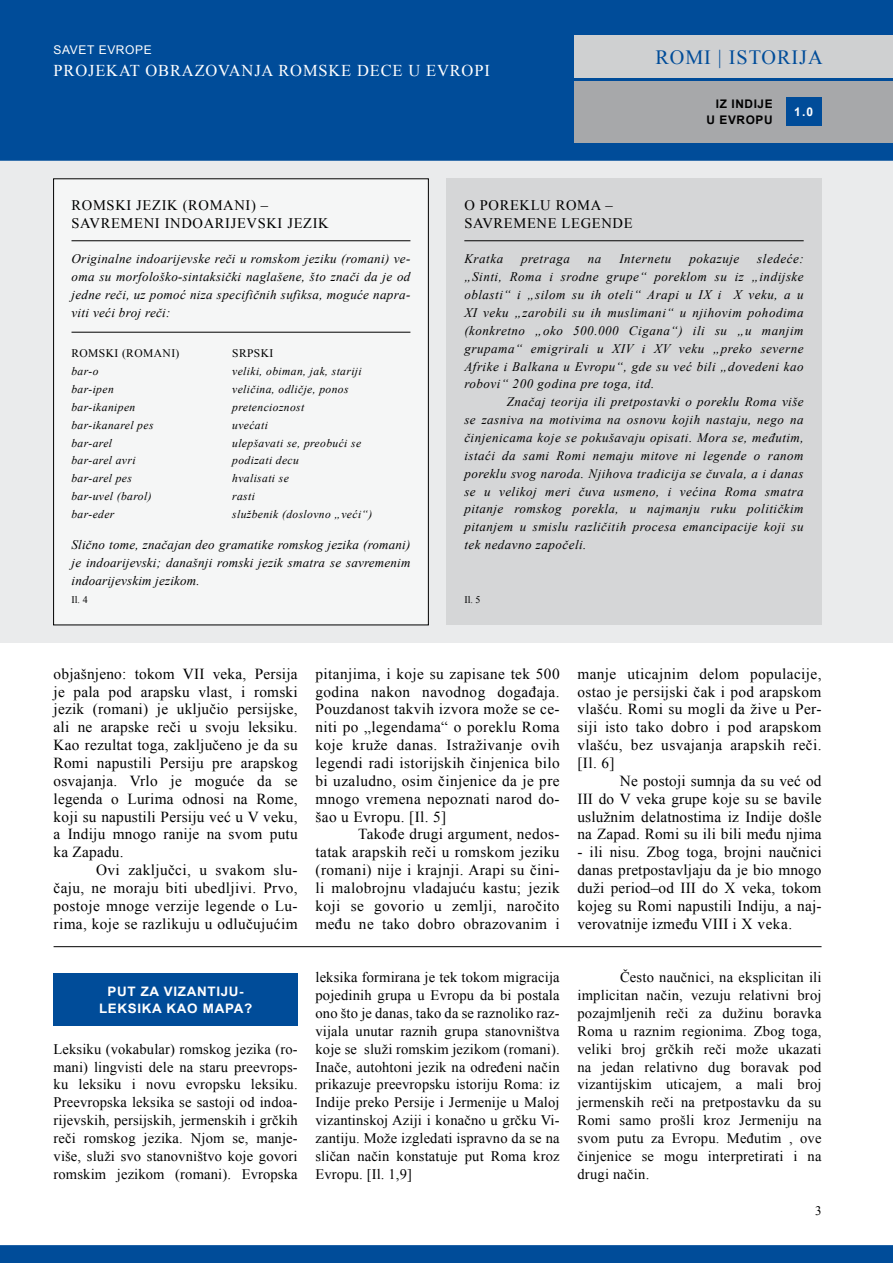
<style>
.page{position:relative;width:893px;height:1263px;background:#fff}
.page>*{position:absolute;margin:0;border:0;box-sizing:border-box;transform-origin:0 0}
.t1{font:20.25px "Times New Roman";letter-spacing:.045em;color:#004c99}
.t2{font:16.5px "Times New Roman";letter-spacing:.05em;color:#fff}
.t3{font:15.3px/17.9px "Times New Roman";letter-spacing:.025em;color:#000;text-align:justify}
.t4{font:14.55px/17.9px "Times New Roman";letter-spacing:.015em;color:#000;text-align:justify}
.t5{font:14.55px/17.9px "Times New Roman";letter-spacing:.045em;color:#000}
.t6{font:italic 13.05px/17.9px "Times New Roman";letter-spacing:.035em;color:#000;text-align:justify}
.t7{font:700 13.05px/17.5px "Arial";letter-spacing:.05em;color:#fff;text-align:center}
.t8{font:12px "Arial";color:#fff}
.t9{font:700 12px "Arial";color:#fff}
.t10{font:700 11.85px/16px "Arial";letter-spacing:.05em;color:#000;text-align:right}
.t11{font:italic 11.55px/17.9px "Times New Roman";letter-spacing:.035em;color:#000}
.t12{font:11.55px "Times New Roman";letter-spacing:.035em;color:#000}
.t13{font:10.05px "Times New Roman";color:#000}
</style>
<div class="page">
<div style="left:0;top:0;width:893px;height:643px;background:#eaebec"></div>
<div style="left:0;top:0;width:893px;height:161px;background:#004c99"></div>
<div style="left:574px;top:81px;width:319px;height:61px;background:#a7a8aa"></div>
<div style="left:574px;top:35px;width:319px;height:43px;background:#cfd0d1"></div>
<div style="left:786px;top:97px;width:35px;height:29px;background:#004c99"></div>
<div style="left:0;top:1245px;width:893px;height:18px;background:#004c99"></div>
<div style="left:54px;top:973px;width:244px;height:53px;background:#004c99"></div>
<div style="left:446px;top:179px;width:375px;height:446px;background:#d5d6d7"></div>
<hr style="left:464px;top:240px;width:340px;height:1px;background:#000">
<hr style="left:54px;top:946px;width:767px;height:1px;background:#000">
<div style="left:54px;top:179px;width:374px;height:446px;background:#f5f6f6"></div>
<hr style="left:72px;top:240px;width:338px;height:1px;background:#000">
<hr style="left:72px;top:332px;width:338px;height:1px;background:#000">
<p class="t8" style="left:54px;top:42px;width:18px">SAVE</p>
<p class="t8" style="left:87px;top:42px;width:57px">T EVROPE</p>
<p class="t2" style="left:54px;top:59px;width:105px">Projekat Obr</p>
<p class="t2" style="left:182px;top:59px;width:257px">azovanjA Romske Dece u Evr</p>
<p class="t2" style="left:462px;top:59px;width:30px">opi</p>
<h1 class="t1" style="left:655px;top:43px;width:29px">ROMI</h1>
<h1 class="t1" style="left:718px;top:43px;width:106px">| Istorija</h1>
<p class="t9" style="left:794px;top:104px;width:21px">1.0</p>
<p class="t10" style="left:707px;top:96px;width:68px">IZ INDIJE<br>U EVROPU</p>
<p class="t5" style="left:71px;top:196px;width:259px">Roms ki jezik (romani) – savremeni ind oarijevs ki jezik</p>
<p class="t6" style="left:72px;top:250px;width:340px">Originalne indoarijevske reči u romskom jeziku (romani) ve&shy;oma su morfološko-sintaksički naglašene, što znači da je od jedne reči, uz pomoć niza specifičnih sufiksa, moguće napra&shy;viti veći broj reči:</p>
<p class="t12" style="left:71px;top:346px;width:110px">ROM SKI (romani)</p>
<p class="t11" style="left:71px;top:362px;width:84px">bar-o<br>bar-ipen bar-ikanipen bar-ikanarel pes bar-arel bar-arel avri bar-arel pes bar-uvel (barol) bar-eder</p>
<p class="t12" style="left:232px;top:346px;width:36px">SRPSKI</p>
<p class="t11" style="left:232px;top:362px;width:142px">veliki, obiman, jak, stariji veličina, odličje, ponos pretencioznost<br>uvećati<br>ulepšavati se, preobući se podizati decu<br>hvalisati se<br>rasti<br>službenik (doslovno „veći“)</p>
<p class="t6" style="left:72px;top:536px;width:340px">Slično tome, značajan deo gramatike romskog jezika (romani) je indoarijevski; današnji romski jezik smatra se savremenim indoarijevskim jezikom.</p>
<p class="t13" style="left:72px;top:593px;width:18px">Il. 4</p>
<p class="t5" style="left:464px;top:196px;width:170px">O poreklu Roma – savremene legende</p>
<p class="t6" style="left:464px;top:250px;width:40px">Kratka</p>
<p class="t6" style="left:521px;top:250px;width:50px">pretraga</p>
<p class="t6" style="left:588px;top:250px;width:15px">na</p>
<p class="t6" style="left:619px;top:250px;width:54px">Internetu</p>
<p class="t6" style="left:689px;top:250px;width:52px">pokazuje</p>
<p class="t6" style="left:464px;top:250px;width:341px;text-indent:293px">sledeće: „Sinti, Roma i srodne grupe“ poreklom su iz „indijske oblasti“ i „silom su ih oteli“ Arapi u IX i X veku, a u XI veku „zarobili su ih muslimani“ u njihovim pohodima (konkretno „oko 500.000 Cigana“) ili su „u manjim grupama“ emigrirali u XIV i XV veku „preko severne Afrike i Balkana u Evropu“, gde su već bili „dovedeni kao robovi“ 200 godina pre toga, itd.</p>
<p class="t6" style="left:464px;top:393px;width:341px;text-indent:43px">Značaj teorija ili pretpostavki o poreklu Roma više se zasniva na motivima na osnovu kojih nastaju, nego na činjenicama koje se pokušavaju opisati. Mora se, međutim, istaći da sami Romi nemaju mitove ni legende o ranom poreklu svog naroda. Njihova tradicija se čuvala, a i danas se u velikoj meri čuva usmeno, i većina Roma smatra pitanje romskog porekla, u najmanju ruku političkim pitanjem u smislu različitih procesa emancipacije koji su tek nedavno započeli.</p>
<p class="t13" style="left:464px;top:593px;width:18px">Il. 5</p>
<p class="t3" style="left:54px;top:664px;width:246px">objašnjeno: tokom VII veka, Persija je pala pod arapsku vlast, i romski jezik (romani) je uključio persijske, ali ne arapske reči u svoju leksiku.<br>Kao rezultat toga, zaključeno je da su Romi napustili Persiju pre arapskog osvajanja. Vrlo je moguće da se legenda o Lurima odnosi na Rome, koji su napustili Persiju već u V veku, a Indiju mnogo ranije na svom putu ka Zapadu.</p>
<p class="t3" style="left:54px;top:861px;width:246px;text-indent:43px">Ovi zaključci, u svakom slu&shy;čaju, ne moraju biti ubedljivi. Prvo, postoje mnoge verzije legende o Lu&shy;rima, koje se razlikuju u odlučujućim</p>
<p class="t7" style="left:99px;top:982px;width:155px">PUT ZA VIZANTIJU-<br>LEKSIKA KAO MAPA?</p>
<p class="t4" style="left:54px;top:1040px;width:246px">Leksiku (vokabular) romskog jezika (ro&shy;mani) lingvisti dele na staru preevrops&shy;ku leksiku i novu evropsku leksiku.<br>Preevropska leksika se sastoji od indoa&shy;rijevskih, persijskih, jermenskih i grčkih reči romskog jezika. Njom se, manje&shy;više, služi svo stanovništvo koje govori romskim jezikom (romani). Evropska</p>
<p class="t3" style="left:315px;top:664px;width:246px">pitanjima, i koje su zapisane tek 500 godina nakon navodnog događaja.<br>Pouzdanost takvih izvora može se ce&shy;niti po „legendama“ o poreklu Roma koje kruže danas. Istraživanje ovih legendi radi istorijskih činjenica bilo bi uzaludno, osim činjenice da je pre mnogo vremena nepoznati narod do&shy;šao u Evropu. [Il. 5]</p>
<p class="t3" style="left:315px;top:825px;width:246px;text-indent:43px">Takođe drugi argument, nedos&shy;tatak arapskih reči u romskom jeziku (romani) nije i krajnji. Arapi su čini&shy;li malobrojnu vladajuću kastu; jezik koji se govorio u zemlji, naročito među ne tako dobro obrazovanim i</p>
<p class="t3" style="left:577px;top:664px;width:246px">manje uticajnim delom populacije, ostao je persijski čak i pod arapskom vlašću. Romi su mogli da žive u Per&shy;siji isto tako dobro i pod arapskom vlašću, bez usvajanja arapskih reči. [Il. 6]</p>
<p class="t3" style="left:577px;top:771px;width:246px;text-indent:43px">Ne postoji sumnja da su već od III do V veka grupe koje su se bavile uslužnim delatnostima iz Indije došle na Zapad. Romi su ili bili među njima</p>
<p class="t3" style="left:577px;top:843px;width:246px">- ili nisu. Zbog toga, brojni naučnici danas pretpostavljaju da je bio mnogo duži period–od III do X veka, tokom kojeg su Romi napustili Indiju, a naj&shy;verovatnije između VIII i X veka.</p>
<p class="t4" style="left:315px;top:968px;width:247px">leksika formirana je tek tokom migracija pojedinih grupa u Evropu da bi postala ono što je danas, tako da se raznoliko raz&shy;vijala unutar raznih grupa stanovništva koje se služi romskim jezikom (romani).<br>Inače, autohtoni jezik na određeni način prikazuje preevropsku istoriju Roma: iz Indije preko Persije i Jermenije u Maloj vizantinskoj Aziji i konačno u grčku Vi&shy;zantiju. Može izgledati ispravno da se na sličan način konstatuje put Roma kroz Evropu. [Il. 1,9]</p>
<p class="t4" style="left:577px;top:968px;width:246px;text-indent:43px">Često naučnici, na eksplicitan ili implicitan način, vezuju relativni broj pozajmljenih reči za dužinu boravka Roma u raznim regionima. Zbog toga, veliki broj grčkih reči može ukazati na jedan relativno dug boravak pod vizantijskim uticajem, a mali broj jermenskih reči na pretpostavku da su Romi samo prošli kroz Jermeniju na svom putu za Evropu. Međutim , ove činjenice se mogu interpretirati i na drugi način.</p>
</div>
